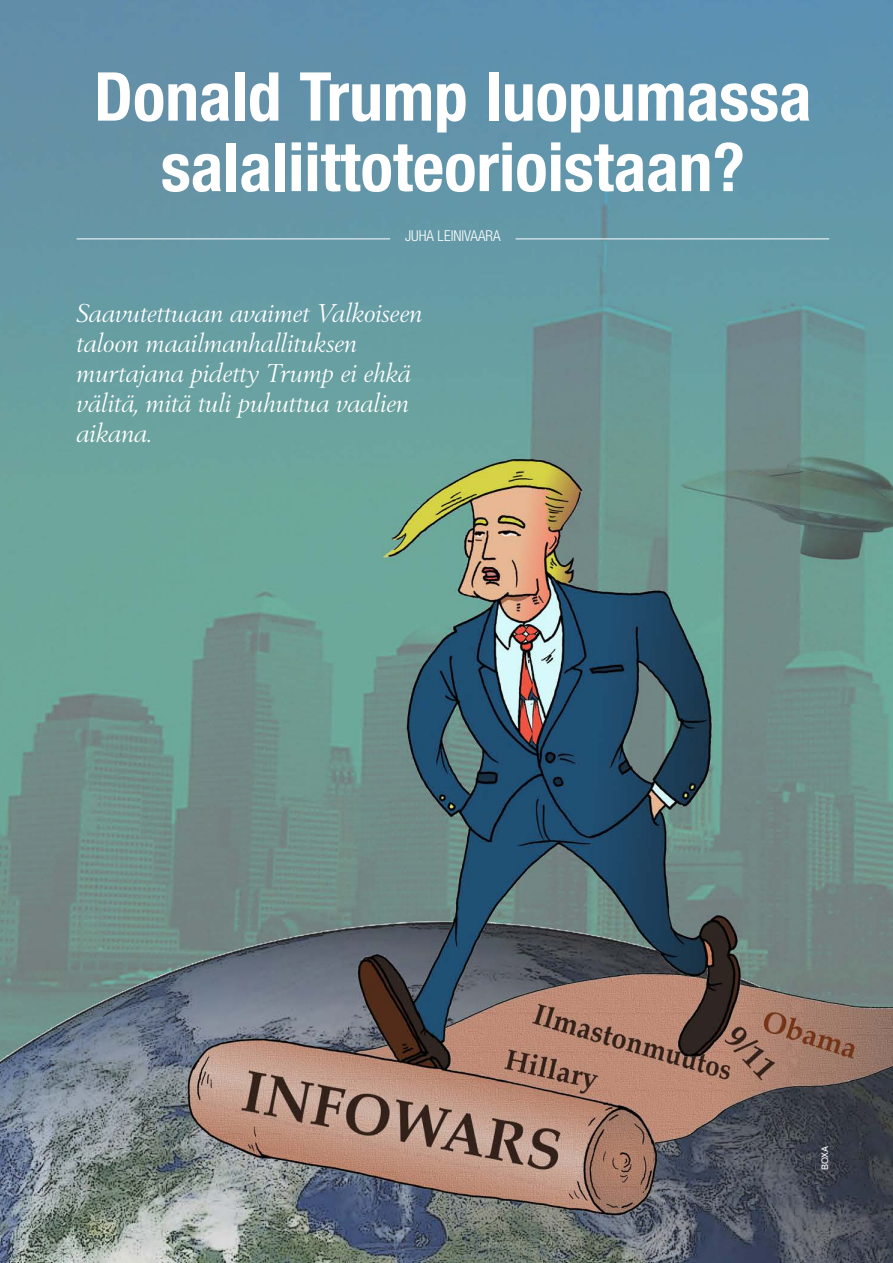
<style>
.page{position:relative;width:893px;height:1263px;background:#fff}
.page>*{position:absolute;margin:0;border:0;box-sizing:border-box;transform-origin:0 0}
.t1{font:700 condensed 67.5px/70.5px "Helvetica Neue LT Pro";color:#fff;text-align:center}
.t2{font:italic 27px/30px "Berling EF";color:#fff}
.t3{font:300 condensed 15px "Helvetica Neue LT Std";color:#fff}
.t4{font:9px "Helvetica LT";color:#fff}
</style>
<div class="page">
<img style="left:0;top:0;width:893px;height:1263px">
<hr style="left:77px;top:238px;width:313px;height:1px;background:#fff">
<hr style="left:516px;top:238px;width:313px;height:1px;background:#fff">
<h1 class="t1" style="left:94px;top:60px;width:719px">Donald Trump luopumassa salaliittoteorioistaan?</h1>
<p class="t3" style="left:405px;top:228px;width:97px">JUHA LEINIVAARA</p>
<p class="t2" style="left:77px;top:299px;width:347px">Saavutettuaan avaimet Valkoiseen taloon maailmanhallituksen murtajana pidetty Trump ei ehkä välitä, mitä tuli puhuttua vaalien aikana.</p>
<p class="t4" style="left:820px;top:1170px;width:26px;rotate:-90deg">BOXA</p>
</div>
